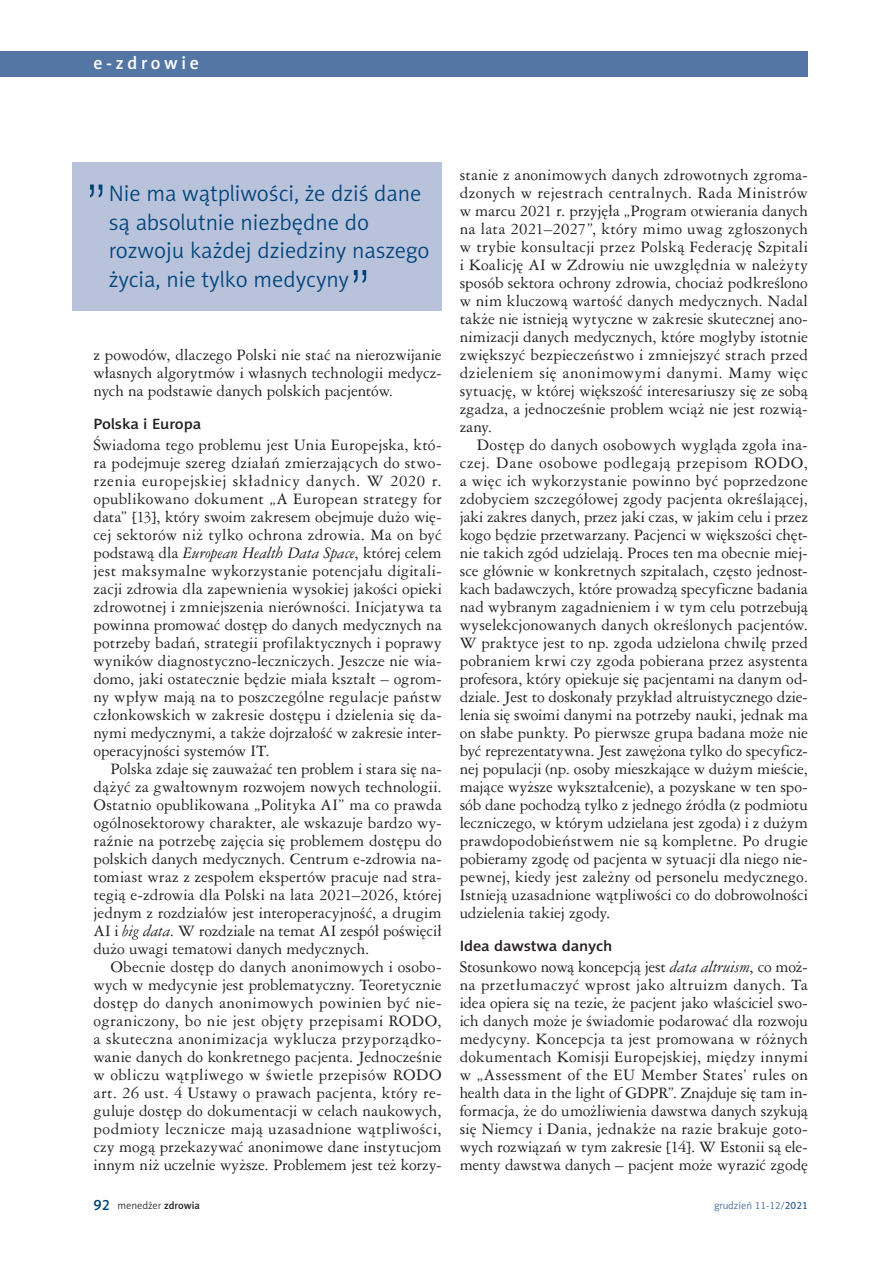
<style>
.page{position:relative;width:893px;height:1263px;background:#fff}
.page>*{position:absolute;margin:0;border:0;box-sizing:border-box;transform-origin:0 0}
.Wybicie{font:52.5px "Swis 721 Lt PL";color:#004279}
.Wybicie-2{font:22.5px/28.5px "Naomi Sans EFN Light";color:#004279}
.Belka_lewa{font:18px "Naomi Sans EFN Medium";letter-spacing:.2em;color:#fff}
.tekst{font:15px/18px "Ameri Garmnd PL";letter-spacing:-.005em;color:#231f20;text-align:justify}
.tekst_bez_wciecia{font:15px/18px "Ameri Garmnd PL";letter-spacing:-.005em;color:#231f20;text-align:justify}
.srodtytul_1{font:15px "Naomi Sans EFN Medium";letter-spacing:-.01em;color:#231f20;scale:1.1 1}
.t1{font:10.5px "Naomi Sans EFN Light";color:#3d6799}
.t2{font:10.5px "Naomi Sans EFN Light";color:#231f20}
.s1{font-style:italic}
.s2{font-family:"Naomi Sans EFN Medium";font-size:15px;color:#004279}
.s3{font-family:"Naomi Sans EFN Medium"}
</style>
<div class="page">
<div style="left:0;top:51px;width:808px;height:26px;background:#5476a5"></div>
<div style="left:72px;top:162px;width:370px;height:149px;background:#b8c3db"></div>
<p class="Belka_lewa" style="left:94px;top:52px;width:107px">e-zdrowie</p>
<p class="Wybicie" style="left:85px;top:171px;width:24px">”</p>
<p class="Wybicie-2" style="left:109px;top:179px;width:322px">Nie ma wątpliwości, że dziś dane są absolutnie niezbędne do rozwoju każdej dziedziny naszego życia, nie tylko medycyny</p>
<p class="Wybicie" style="left:349px;top:256px;width:24px">”</p>
<p class="tekst" style="left:94px;top:345px;width:350px">z powodów, dlaczego Polski nie stać na nierozwijanie własnych algorytmów i własnych technologii medycz&shy;nych na podstawie danych polskich pacjentów.</p>
<p class="srodtytul_1" style="left:94px;top:415px;width:99px">Polska i Europa</p>
<p class="tekst_bez_wciecia" style="left:94px;top:435px;width:350px">Świadoma tego problemu jest Unia Europejska, któ&shy;ra podejmuje szereg działań zmierzających do stwo&shy;rzenia europejskiej składnicy danych. W 2020 r. opublikowano dokument „A European strategy for data” [13], który swoim zakresem obejmuje dużo wię&shy;cej sektorów niż tylko ochrona zdrowia. Ma on być podstawą dla <span class="s1">European Health Data Space</span>, której celem jest maksymalne wykorzystanie potencjału digitali&shy;zacji zdrowia dla zapewnienia wysokiej jakości opieki zdrowotnej i zmniejszenia nierówności. Inicjatywa ta powinna promować dostęp do danych medycznych na potrzeby badań, strategii profilaktycznych i poprawy wyników diagnostyczno-leczniczych. Jeszcze nie wia&shy;domo, jaki ostatecznie będzie miała kształt – ogrom&shy;ny wpływ mają na to poszczególne regulacje państw członkowskich w zakresie dostępu i dzielenia się da&shy;nymi medycznymi, a także dojrzałość w zakresie inter&shy;operacyjności systemów IT.</p>
<p class="tekst" style="left:94px;top:759px;width:350px;text-indent:17px">Polska zdaje się zauważać ten problem i stara się na&shy;dążyć za gwałtownym rozwojem nowych technologii.<br>Ostatnio opublikowana „Polityka AI” ma co prawda ogólnosektorowy charakter, ale wskazuje bardzo wy&shy;raźnie na potrzebę zajęcia się problemem dostępu do polskich danych medycznych. Centrum e-zdrowia na&shy;tomiast wraz z zespołem ekspertów pracuje nad stra&shy;tegią e-zdrowia dla Polski na lata 2021–2026, której jednym z rozdziałów jest interoperacyjność, a drugim AI i <span class="s1">big data</span>. W rozdziale na temat AI zespół poświęcił dużo uwagi tematowi danych medycznych.</p>
<p class="tekst" style="left:94px;top:957px;width:350px;text-indent:17px">Obecnie dostęp do danych anonimowych i osobo&shy;wych w medycynie jest problematyczny. Teoretycznie dostęp do danych anonimowych powinien być nie&shy;ograniczony, bo nie jest objęty przepisami RODO, a skuteczna anonimizacja wyklucza przyporządko&shy;wanie danych do konkretnego pacjenta. Jednocześnie w obliczu wątpliwego w świetle przepisów RODO art. 26 ust. 4 Ustawy o prawach pacjenta, który re&shy;guluje dostęp do dokumentacji w celach naukowych, podmioty lecznicze mają uzasadnione wątpliwości, czy mogą przekazywać anonimowe dane instytucjom innym niż uczelnie wyższe. Problemem jest też korzy-</p>
<p class="tekst" style="left:460px;top:165px;width:350px">stanie z anonimowych danych zdrowotnych zgroma&shy;dzonych w rejestrach centralnych. Rada Ministrów w marcu 2021 r. przyjęła „Program otwierania danych na lata 2021–2027”, który mimo uwag zgłoszonych w trybie konsultacji przez Polską Federację Szpitali i Koalicję AI w Zdrowiu nie uwzględnia w należyty sposób sektora ochrony zdrowia, chociaż podkreślono w nim kluczową wartość danych medycznych. Nadal także nie istnieją wytyczne w zakresie skutecznej ano&shy;nimizacji danych medycznych, które mogłyby istotnie zwiększyć bezpieczeństwo i zmniejszyć strach przed dzieleniem się anonimowymi danymi. Mamy więc sytuację, w której większość interesariuszy się ze sobą zgadza, a jednocześnie problem wciąż nie jest rozwią&shy;zany.</p>
<p class="tekst" style="left:460px;top:435px;width:350px;text-indent:17px">Dostęp do danych osobowych wygląda zgoła ina&shy;czej. Dane osobowe podlegają przepisom RODO, a więc ich wykorzystanie powinno być poprzedzone zdobyciem szczegółowej zgody pacjenta określającej, jaki zakres danych, przez jaki czas, w jakim celu i przez kogo będzie przetwarzany. Pacjenci w większości chęt&shy;nie takich zgód udzielają. Proces ten ma obecnie miej&shy;sce głównie w konkretnych szpitalach, często jednost&shy;kach badawczych, które prowadzą specyficzne badania nad wybranym zagadnieniem i w tym celu potrzebują wyselekcjonowanych danych określonych pacjentów.<br>W praktyce jest to np. zgoda udzielona chwilę przed pobraniem krwi czy zgoda pobierana przez asystenta profesora, który opiekuje się pacjentami na danym od&shy;dziale. Jest to doskonały przykład altruistycznego dzie&shy;lenia się swoimi danymi na potrzeby nauki, jednak ma on słabe punkty. Po pierwsze grupa badana może nie być reprezentatywna. Jest zawężona tylko do specyficz&shy;nej populacji (np. osoby mieszkające w dużym mieście, mające wyższe wykształcenie), a pozyskane w ten spo&shy;sób dane pochodzą tylko z jednego źródła (z podmiotu leczniczego, w którym udzielana jest zgoda) i z dużym prawdopodobieństwem nie są kompletne. Po drugie pobieramy zgodę od pacjenta w sytuacji dla niego nie&shy;pewnej, kiedy jest zależny od personelu medycznego.<br>Istnieją uzasadnione wątpliwości co do dobrowolności udzielenia takiej zgody.</p>
<p class="srodtytul_1" style="left:460px;top:937px;width:140px">Idea dawstwa danych</p>
<p class="tekst_bez_wciecia" style="left:460px;top:957px;width:350px">Stosunkowo nową koncepcją jest <span class="s1">data altruism</span>, co moż&shy;na przetłumaczyć wprost jako altruizm danych. Ta idea opiera się na tezie, że pacjent jako właściciel swo&shy;ich danych może je świadomie podarować dla rozwoju medycyny. Koncepcja ta jest promowana w różnych dokumentach Komisji Europejskiej, między innymi w „Assessment of the EU Member States’ rules on health data in the light of GDPR”. Znajduje się tam in&shy;formacja, że do umożliwienia dawstwa danych szykują się Niemcy i Dania, jednakże na razie brakuje goto&shy;wych rozwiązań w tym zakresie [14]. W Estonii są ele&shy;menty dawstwa danych – pacjent może wyrazić zgodę</p>
<p class="t2" style="left:94px;top:1199px;width:108px"><span class="s2">92</span> menedżer <span class="s3">zdrowia</span></p>
<p class="t1" style="left:714px;top:1199px;width:95px">grudzień 11-12/<span class="s3">2021</span></p>
</div>
